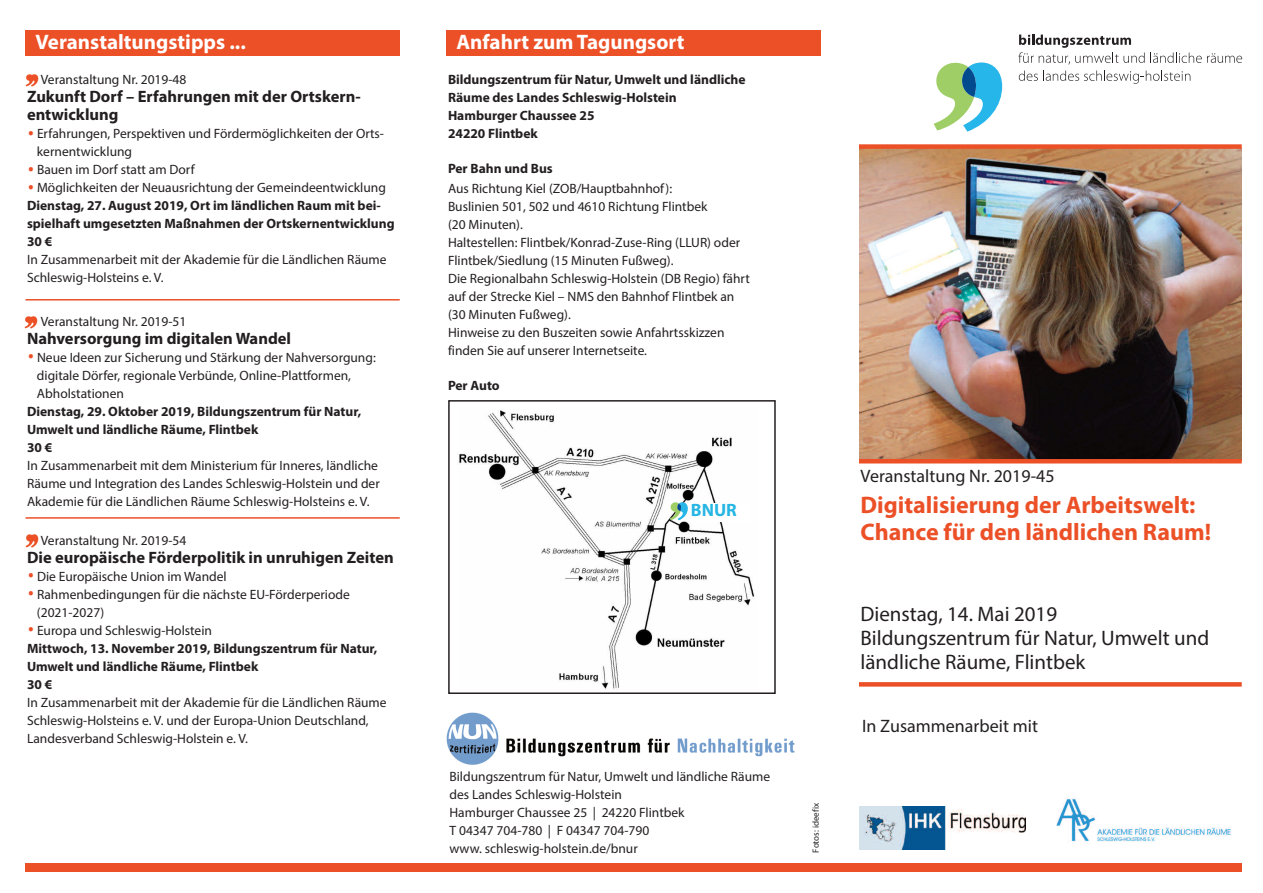
<style>
.page{position:relative;width:1263px;height:893px;background:#fff}
.page>*{position:absolute;margin:0;border:0;box-sizing:border-box;transform-origin:0 0}
.t1{font:34.5px "Myriad Pro";color:#ec5027}
.t2{font:700 24px/27px "Myriad Pro";color:#ec5027}
.t3{font:21px/24px "Myriad Pro";color:#231f20}
.t4{font:700 21px "Myriad Pro";color:#fff}
.t5{font:18px "Myriad Pro";color:#231f20}
.t6{font:700 17.85px "Myriad Pro";color:#26b6e4}
.t7{font:700 16.5px/18px "Myriad Pro";color:#231f20}
.t8{font:13.5px/18px "Myriad Pro";color:#231f20}
.t9{font:700 13.5px/18px "Myriad Pro";color:#231f20}
.t10{font:9px "Myriad Pro";color:#231f20}
</style>
<div class="page">
<img style="left:859px;top:149px;width:383px;height:310px">
<div style="left:859px;top:144px;width:383px;height:5px;background:#ec5027"></div>
<hr style="left:859px;top:459px;width:383px;height:4px;background:#ec5027">
<div style="left:859px;top:682px;width:383px;height:5px;background:#ec5027"></div>
<svg style="left:1018px;top:35px;width:224px;height:30px"></svg>
<svg style="left:1019px;top:71px;width:171px;height:13px"></svg>
<svg style="left:934px;top:62px;width:68px;height:70px"></svg>
<div style="left:26px;top:863px;width:1216px;height:9px;background:#ec5027"></div>
<div style="left:26px;top:30px;width:374px;height:25px;background:#ec5027"></div>
<hr style="left:26px;top:299px;width:374px;height:2px;background:#ec5027">
<svg style="left:25px;top:74px;width:13px;height:13px"></svg>
<svg style="left:24px;top:316px;width:13px;height:13px"></svg>
<hr style="left:26px;top:517px;width:374px;height:2px;background:#ec5027">
<svg style="left:26px;top:535px;width:13px;height:12px"></svg>
<img style="left:1056px;top:798px;width:175px;height:44px">
<img style="left:859px;top:807px;width:167px;height:43px">
<div style="left:446px;top:30px;width:375px;height:25px;background:#ec5027"></div>
<img style="left:446px;top:712px;width:349px;height:53px">
<img style="left:459px;top:410px;width:296px;height:279px">
<div style="left:448px;top:400px;width:328px;height:294px;border:2px solid #231f20"></div>
<div style="left:691px;top:503px;width:60px;height:18px;background:#fff"></div>
<svg style="left:670px;top:502px;width:18px;height:18px"></svg>
<h3 class="t4" style="left:36px;top:34px;width:212px">Veranstaltungstipps ...</h3>
<p class="t8" style="left:41px;top:72px;width:147px">Veranstaltung Nr. 2019-48</p>
<p class="t7" style="left:27px;top:89px;width:335px">Zukunft Dorf – Erfahrungen mit der Ortskern&shy;entwicklung</p>
<h1 class="t1" style="left:27px;top:110px;width:9px">.</h1>
<p class="t8" style="left:37px;top:126px;width:349px">Erfahrungen, Perspektiven und Fördermöglichkeiten der Orts&shy;kernentwicklung</p>
<h1 class="t1" style="left:27px;top:146px;width:9px">.</h1>
<p class="t8" style="left:37px;top:162px;width:159px">Bauen im Dorf statt am Dorf</p>
<h1 class="t1" style="left:27px;top:164px;width:9px">.</h1>
<p class="t8" style="left:37px;top:180px;width:350px">Möglichkeiten der Neuausrichtung der Gemeindeentwicklung</p>
<p class="t9" style="left:27px;top:198px;width:369px">Dienstag, 27. August 2019, Ort im ländlichen Raum mit bei&shy;spielhaft umgesetzten Maßnahmen der Ortskernentwicklung<br>30€</p>
<p class="t8" style="left:27px;top:252px;width:361px">In Zusammenarbeit mit der Akademie für die Ländlichen Räume<br>Schleswig-Holsteins e. V.</p>
<p class="t8" style="left:41px;top:313px;width:147px">Veranstaltung Nr. 2019-51</p>
<p class="t7" style="left:27px;top:330px;width:266px">Nahversorgung im digitalen Wandel</p>
<h1 class="t1" style="left:27px;top:334px;width:9px">.</h1>
<p class="t8" style="left:37px;top:349px;width:340px">Neue Ideen zur Sicherung und Stärkung der Nahversorgung: digitale Dörfer, regionale Verbünde, Online-Plattformen,<br>Abholstationen</p>
<p class="t9" style="left:27px;top:403px;width:336px">Dienstag, 29. Oktober 2019, Bildungszentrum für Natur,<br>Umwelt und ländliche Räume, Flintbek<br>30€</p>
<p class="t8" style="left:27px;top:457px;width:354px">In Zusammenarbeit mit dem Ministerium für Inneres, ländliche<br>Räume und Integration des Landes Schleswig-Holstein und der<br>Akademie für die Ländlichen Räume Schleswig-Holsteins e. V.</p>
<p class="t8" style="left:41px;top:532px;width:147px">Veranstaltung Nr. 2019-54</p>
<p class="t7" style="left:27px;top:550px;width:368px">Die europäische Förderpolitik in unruhigen Zeiten</p>
<h1 class="t1" style="left:27px;top:553px;width:9px">.</h1>
<p class="t8" style="left:37px;top:568px;width:191px">Die Europäische Union im Wandel</p>
<h1 class="t1" style="left:27px;top:571px;width:9px">.</h1>
<p class="t8" style="left:37px;top:586px;width:314px">Rahmenbedingungen für die nächste EU-Förderperiode (2021-2027)</p>
<h1 class="t1" style="left:27px;top:607px;width:9px">.</h1>
<p class="t8" style="left:37px;top:622px;width:177px">Europa und Schleswig-Holstein</p>
<p class="t9" style="left:27px;top:640px;width:352px">Mittwoch, 13. November 2019, Bildungszentrum für Natur,<br>Umwelt und ländliche Räume, Flintbek<br>30€</p>
<p class="t8" style="left:27px;top:694px;width:361px">In Zusammenarbeit mit der Akademie für die Ländlichen Räume<br>Schleswig-Holsteins e. V. und der Europa-Union Deutschland,<br>Landesverband Schleswig-Holstein e. V.</p>
<h3 class="t4" style="left:456px;top:34px;width:230px">Anfahrt zum Tagungsort</h3>
<p class="t9" style="left:448px;top:71px;width:299px">Bildungszentrum für Natur, Umwelt und ländliche<br>Räume des Landes Schleswig-Holstein<br>Hamburger Chaussee 25<br>24220 Flintbek</p>
<p class="t9" style="left:448px;top:160px;width:106px">Per Bahn und Bus</p>
<p class="t8" style="left:448px;top:181px;width:303px">Aus Richtung Kiel (ZOB/Hauptbahnhof):<br>Buslinien 501, 502 und 4610 Richtung Flintbek<br>(20 Minuten).<br>Haltestellen: Flintbek/Konrad-Zuse-Ring (LLUR) oder Flintbek/Siedlung (15 Minuten Fußweg).<br>Die Regionalbahn Schleswig-Holstein (DB Regio) fährt auf der Strecke Kiel – NMS den Bahnhof Flintbek an (30 Minuten Fußweg).<br>Hinweise zu den Buszeiten sowie Anfahrtsskizzen finden Sie auf unserer Internetseite.</p>
<p class="t9" style="left:448px;top:378px;width:53px">Per Auto</p>
<h3 class="t6" style="left:691px;top:504px;width:47px">BNUR</h3>
<p class="t8" style="left:449px;top:768px;width:322px">Bildungszentrum für Natur, Umwelt und ländliche Räume des Landes Schleswig-Holstein<br>Hamburger Chaussee 25 | 24220 Flintbek<br>T 04347 704-780 | F 04347 704-790<br>www. schleswig-holstein.de/bnur</p>
<p class="t10" style="left:812px;top:852px;width:51px;rotate:-90deg">Fotos: ideefix</p>
<h3 class="t5" style="left:860px;top:469px;width:196px">Veranstaltung Nr. 2019-45</h3>
<h2 class="t2" style="left:860px;top:493px;width:352px">Digitalisierung der Arbeitswelt:<br>Chance für den ländlichen Raum!</h2>
<h3 class="t3" style="left:860px;top:604px;width:350px">Dienstag, 14. Mai 2019<br>Bildungszentrum für Natur, Umwelt und ländliche Räume, Flintbek</h3>
<h3 class="t5" style="left:862px;top:719px;width:177px">In Zusammenarbeit mit</h3>
</div>
